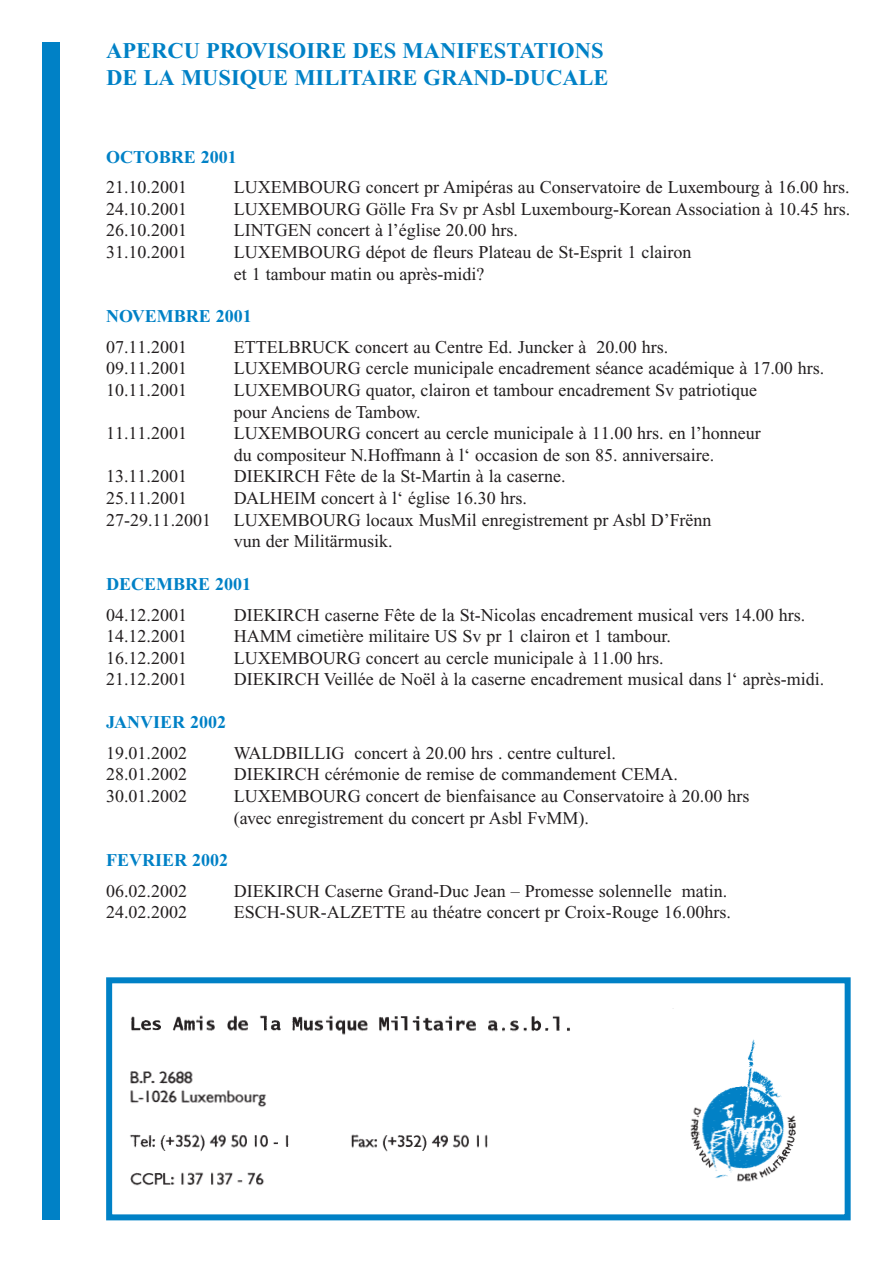
<style>
.page{position:relative;width:893px;height:1263px;background:#fff}
.page>*{position:absolute;margin:0;border:0;box-sizing:border-box;transform-origin:0 0}
.t1{font:700 22.5px/27px "Times New Roman";color:#0081c6}
.t2{font:18px/21.6px "Times New Roman";color:#231f20}
.t3{font:700 18px "Times New Roman";color:#0081c6}
</style>
<div class="page">
<img style="left:130px;top:1008px;width:544px;height:178px">
<img style="left:690px;top:1039px;width:106px;height:143px">
<div style="left:42px;top:43px;width:17px;height:1177px;background:#0081c6"></div>
<div style="left:106px;top:977px;width:744px;height:243px;border:6px solid #0081c6"></div>
<p class="t1" style="left:106px;top:39px;width:504px">APERCU PROVISOIRE DES MANIFESTATIONS<br>DE LA MUSIQUE MILITAIRE GRAND-DUCALE</p>
<p class="t3" style="left:106px;top:151px;width:132px">OCTOBRE 2001</p>
<p class="t2" style="left:106px;top:178px;width:82px">21.10.2001</p>
<p class="t2" style="left:234px;top:178px;width:617px">LUXEMBOURG concert pr Amipéras au Conservatoire de Luxembourg à 16.00 hrs.</p>
<p class="t2" style="left:106px;top:200px;width:82px">24.10.2001</p>
<p class="t2" style="left:234px;top:200px;width:618px">LUXEMBOURG Gölle Fra Sv pr Asbl Luxembourg-Korean Association à 10.45 hrs.</p>
<p class="t2" style="left:106px;top:221px;width:82px">26.10.2001</p>
<p class="t2" style="left:234px;top:221px;width:285px">LINTGEN concert à l’église 20.00 hrs.</p>
<p class="t2" style="left:106px;top:243px;width:82px">31.10.2001</p>
<p class="t2" style="left:234px;top:243px;width:459px">LUXEMBOURG dépot de fleurs Plateau de St-Esprit 1 clairon et 1 tambour matin ou après-midi?</p>
<p class="t3" style="left:106px;top:310px;width:147px">NOVEMBRE 2001</p>
<p class="t2" style="left:106px;top:338px;width:82px">07.11.2001</p>
<p class="t2" style="left:234px;top:338px;width:436px">ETTELBRUCK concert au Centre Ed. Juncker à 20.00 hrs.</p>
<p class="t2" style="left:106px;top:359px;width:82px">09.11.2001</p>
<p class="t2" style="left:234px;top:359px;width:592px">LUXEMBOURG cercle municipale encadrement séance académique à 17.00 hrs.</p>
<p class="t2" style="left:106px;top:381px;width:82px">10.11.2001</p>
<p class="t2" style="left:234px;top:381px;width:525px">LUXEMBOURG quator, clairon et tambour encadrement Sv patriotique pour Anciens de Tambow.</p>
<p class="t2" style="left:106px;top:424px;width:82px">11.11.2001</p>
<p class="t2" style="left:234px;top:424px;width:528px">LUXEMBOURG concert au cercle municipale à 11.00 hrs. en l’honneur du compositeur N.Hoffmann à l‘ occasion de son 85. anniversaire.</p>
<p class="t2" style="left:106px;top:467px;width:82px">13.11.2001</p>
<p class="t2" style="left:234px;top:467px;width:333px">DIEKIRCH Fête de la St-Martin à la caserne.</p>
<p class="t2" style="left:106px;top:489px;width:82px">25.11.2001</p>
<p class="t2" style="left:234px;top:489px;width:295px">DALHEIM concert à l‘ église 16.30 hrs.</p>
<p class="t2" style="left:106px;top:511px;width:106px">27-29.11.2001</p>
<p class="t2" style="left:234px;top:511px;width:479px">LUXEMBOURG locaux MusMil enregistrement pr Asbl D’Frënn vun der Militärmusik.</p>
<p class="t3" style="left:106px;top:578px;width:146px">DECEMBRE 2001</p>
<p class="t2" style="left:106px;top:605px;width:82px">04.12.2001</p>
<p class="t2" style="left:234px;top:605px;width:573px">DIEKIRCH caserne Fête de la St-Nicolas encadrement musical vers 14.00 hrs.</p>
<p class="t2" style="left:106px;top:627px;width:82px">14.12.2001</p>
<p class="t2" style="left:234px;top:627px;width:438px">HAMM cimetière militaire US Sv pr 1 clairon et 1 tambour.</p>
<p class="t2" style="left:106px;top:649px;width:82px">16.12.2001</p>
<p class="t2" style="left:234px;top:649px;width:431px">LUXEMBOURG concert au cercle municipale à 11.00 hrs.</p>
<p class="t2" style="left:106px;top:670px;width:82px">21.12.2001</p>
<p class="t2" style="left:234px;top:670px;width:592px">DIEKIRCH Veillée de Noël à la caserne encadrement musical dans l‘ après-midi.</p>
<p class="t3" style="left:106px;top:716px;width:121px">JANVIER 2002</p>
<p class="t2" style="left:106px;top:744px;width:82px">19.01.2002</p>
<p class="t2" style="left:234px;top:744px;width:384px">WALDBILLIG concert à 20.00 hrs . centre culturel.</p>
<p class="t2" style="left:106px;top:765px;width:82px">28.01.2002</p>
<p class="t2" style="left:234px;top:765px;width:446px">DIEKIRCH cérémonie de remise de commandement CEMA.</p>
<p class="t2" style="left:106px;top:787px;width:82px">30.01.2002</p>
<p class="t2" style="left:234px;top:787px;width:517px">LUXEMBOURG concert de bienfaisance au Conservatoire à 20.00 hrs (avec enregistrement du concert pr Asbl FvMM).</p>
<p class="t3" style="left:106px;top:854px;width:123px">FEVRIER 2002</p>
<p class="t2" style="left:106px;top:882px;width:82px">06.02.2002</p>
<p class="t2" style="left:234px;top:882px;width:495px">DIEKIRCH Caserne Grand-Duc Jean – Promesse solennelle matin.</p>
<p class="t2" style="left:106px;top:903px;width:82px">24.02.2002</p>
<p class="t2" style="left:234px;top:903px;width:498px">ESCH-SUR-ALZETTE au théatre concert pr Croix-Rouge 16.00hrs.</p>
</div>
